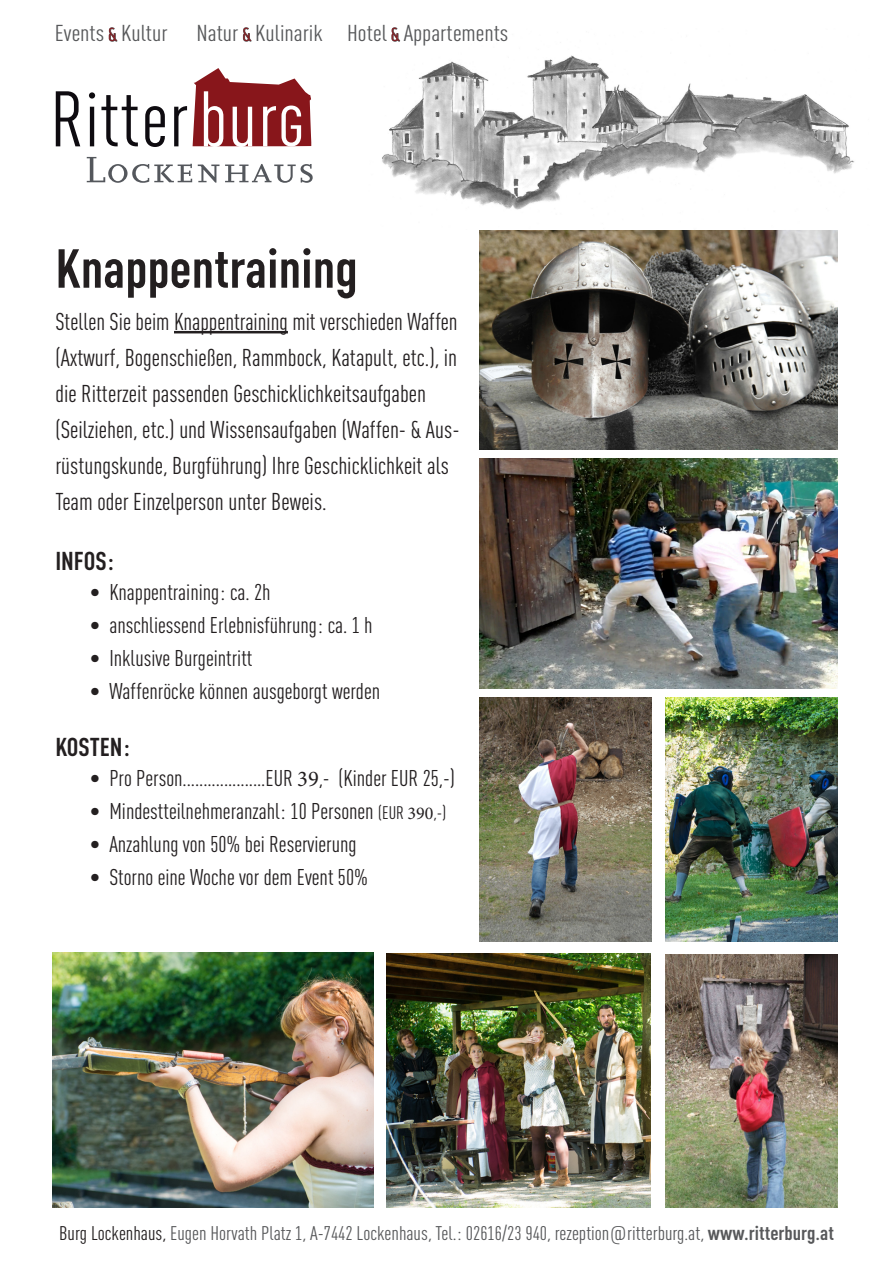
<style>
.page{position:relative;width:893px;height:1263px;background:#fff}
.page>*{position:absolute;margin:0;border:0;box-sizing:border-box;transform-origin:0 0}
.t1{font:700 54px "CA Info Type Condensed CE";color:#231f20}
.t2{font:700 25.5px "CA Info Type Condensed CE";color:#231f20}
.t3{font:24px/36px "CA Info Type Condensed CE";color:#231f20}
.t4{font:22.65px "CA Info Type Condensed CE";color:#57585a;scale:1.1 1}
.t5{font:22.5px "CA Info Type Condensed CE";color:#231f20}
.t6{font:19.5px "CA Info Type Condensed CE";color:#57585a}
.s1{font-size:18.6px;color:#8b181d}
.s2{font-family:"Minion Pro"}
.s3{font-size:18px}
.s4{font-family:"Minion Pro";font-size:18px}
.s5{color:#231f20}
.s6{font-weight:700}
</style>
<div class="page">
<hr style="left:174px;top:331px;width:114px;height:2px;background:#231f20">
<img style="left:665px;top:698px;width:172px;height:243px">
<img style="left:479px;top:230px;width:358px;height:219px">
<img style="left:480px;top:697px;width:172px;height:244px">
<img style="left:665px;top:954px;width:172px;height:254px">
<img style="left:53px;top:952px;width:320px;height:255px">
<img style="left:480px;top:458px;width:357px;height:230px">
<img style="left:387px;top:953px;width:264px;height:255px">
<img style="left:382px;top:29px;width:472px;height:181px">
<svg style="left:109px;top:27px;width:8px;height:15px"></svg>
<svg style="left:243px;top:27px;width:9px;height:15px"></svg>
<svg style="left:392px;top:27px;width:8px;height:15px"></svg>
<svg style="left:56px;top:91px;width:24px;height:55px"></svg>
<svg style="left:89px;top:92px;width:6px;height:54px"></svg>
<svg style="left:101px;top:95px;width:37px;height:51px"></svg>
<svg style="left:145px;top:106px;width:20px;height:41px"></svg>
<svg style="left:174px;top:106px;width:13px;height:40px"></svg>
<svg style="left:87px;top:157px;width:105px;height:26px"></svg>
<svg style="left:198px;top:164px;width:115px;height:19px"></svg>
<svg style="left:193px;top:68px;width:118px;height:79px"></svg>
<p class="t4" style="left:55px;top:20px;width:104px">Events <span class="s1">&amp;</span> Kultur</p>
<p class="t4" style="left:197px;top:20px;width:285px">Natur <span class="s1">&amp;</span> Kulinarik Hotel <span class="s1">&amp;</span> Appartements</p>
<p class="t1" style="left:55px;top:236px;width:304px">Knappentraining</p>
<p class="t3" style="left:55px;top:303px;width:404px">Stellen Sie beim Knappentraining mit verschieden Waffen</p>
<p class="t3" style="left:55px;top:339px;width:406px">(Axtwurf, Bogenschießen, Rammbock, Katapult, etc.), in die Ritterzeit passenden Geschicklichkeitsaufgaben (Seilziehen, etc.) und Wissensaufgaben (Waffen- &amp; Aus&shy;rüstungskunde, Burgführung) Ihre Geschicklichkeit als Team oder Einzelperson unter Beweis.</p>
<p class="t2" style="left:55px;top:545px;width:61px">INFOS:</p>
<p class="t5" style="left:90px;top:579px;width:182px">• Knappentraining: ca. 2h</p>
<p class="t5" style="left:90px;top:612px;width:284px">• anschliessend Erlebnisführung: ca. 1 h</p>
<p class="t5" style="left:90px;top:645px;width:164px">• Inklusive Burgeintritt</p>
<p class="t5" style="left:90px;top:678px;width:292px">• Waffenröcke können ausgeborgt werden</p>
<p class="t2" style="left:55px;top:731px;width:77px">KOSTEN:</p>
<p class="t5" style="left:90px;top:765px;width:367px">• Pro Person....................EUR <span class="s2">39</span>,- (Kinder EUR 25,-)</p>
<p class="t5" style="left:90px;top:798px;width:358px">• Mindestteilnehmeranzahl: 10 Personen <span class="s3">(EUR</span> <span class="s4">390</span><span class="s3">,-)</span></p>
<p class="t5" style="left:90px;top:831px;width:268px">• Anzahlung von 50% bei Reservierung</p>
<p class="t5" style="left:90px;top:864px;width:280px">• Storno eine Woche vor dem Event 50%</p>
<p class="t6" style="left:59px;top:1222px;width:776px"><span class="s5">Burg Lockenhaus,</span> Eugen Horvath Platz 1, A-7442 Lockenhaus, Tel.: 02616/23 940, rezeption@ritterburg.at, <span class="s6">www.ritterburg.at</span></p>
</div>
